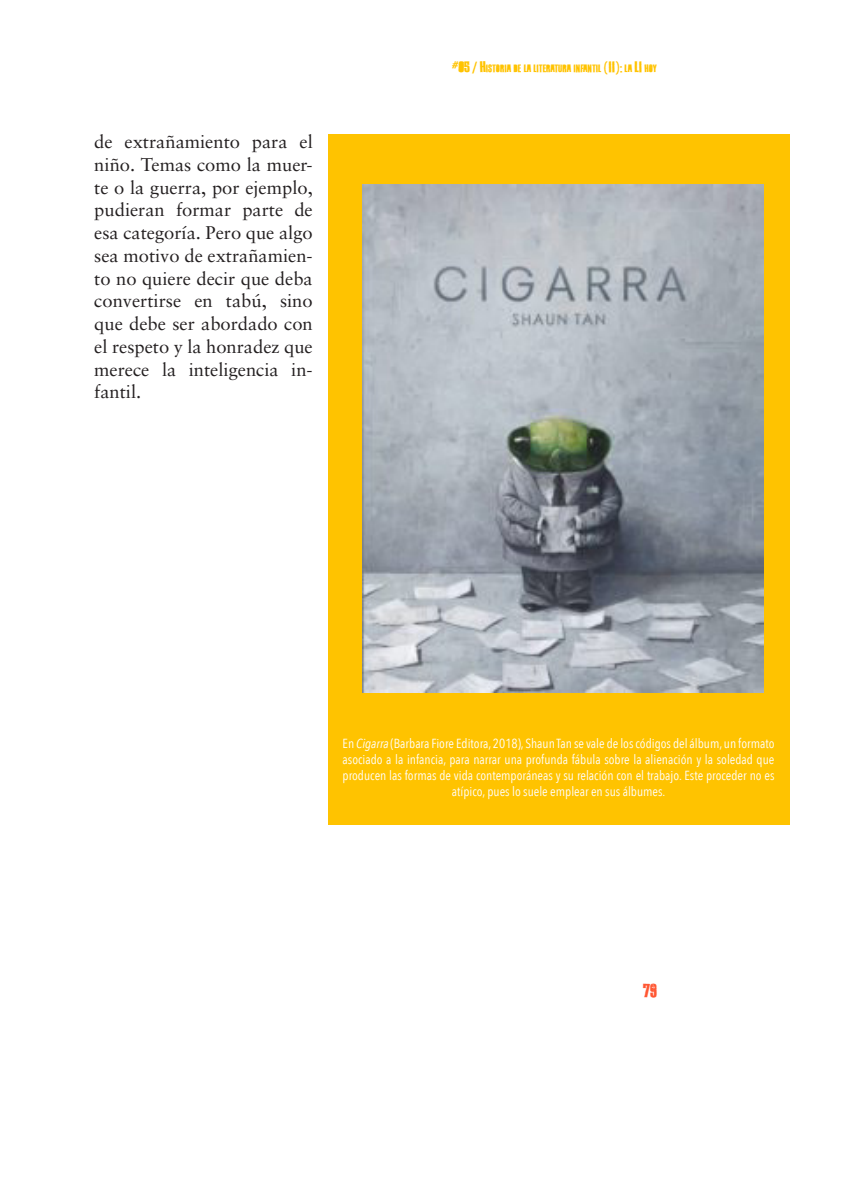
<style>
.page{position:relative;width:844px;height:1191px;background:#fff}
.page>*{position:absolute;margin:0;border:0;box-sizing:border-box;transform-origin:0 0}
.Párrafo_estándar{font:18.38px/22.8px "Sabon LT Pro";color:#231f20;text-align:justify}
.t1{font:18.38px "Octynaz";color:#ff5733}
.Pie_de_foto{font:13.12px/15.8px "Avenir Next Condensed";color:#fff;text-align:center}
.t2{font:10.33px "Octynaz";color:#ffc300}
.s1{font-size:14.88px}
.s2{font-style:italic}
</style>
<div class="page">
<div style="left:327px;top:134px;width:462px;height:586px;background:#ffc300"></div>
<img style="left:362px;top:184px;width:401px;height:508px">
<div style="left:327px;top:712px;width:462px;height:112px;background:#ffc300"></div>
<p class="Párrafo_estándar" style="left:94px;top:130px;width:220px">de extrañamiento para el niño. Temas como la muer&shy;te o la guerra, por ejemplo, pudieran formar parte de esa categoría. Pero que algo sea motivo de extrañamien&shy;to no quiere decir que deba convertirse en tabú, sino que debe ser abordado con el respeto y la honradez que merece la inteligencia in&shy;fantil.</p>
<p class="t2" style="left:452px;top:62px;width:206px"><span class="s1">#05 / H</span>ISTORIA DE LA LITERATURA INFANTIL <span class="s1">(II ):</span> LA <span class="s1">LI</span> HOY</p>
<p class="Pie_de_foto" style="left:342px;top:735px;width:433px">En <span class="s2">Cigarra</span> (Barbara Fiore Editora, 2018), Shaun Tan se vale de los códigos del álbum, un formato asociado a la infancia, para narrar una profunda fábula sobre la alienación y la soledad que producen las formas de vida contemporáneas y su relación con el trabajo. Este proceder no es atípico, pues lo suele emplear en sus álbumes.</p>
<h1 class="t1" style="left:643px;top:979px;width:15px">79</h1>
</div>
